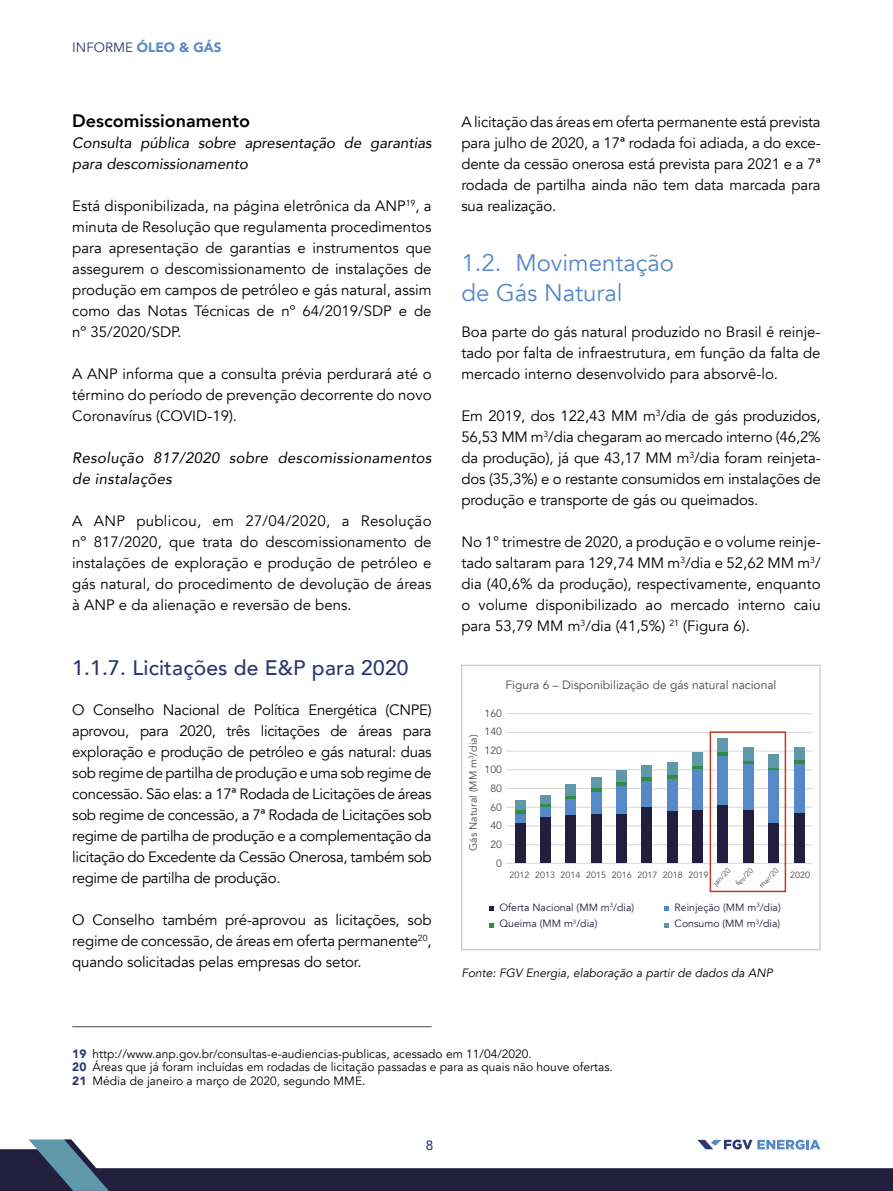
<style>
.page{position:relative;width:893px;height:1191px;background:#fff}
.page>*{position:absolute;margin:0;border:0;box-sizing:border-box;transform-origin:0 0}
.t1{font:24px/30px "Avenir";color:#5589c7}
.t2{font:500 21px "Avenir";letter-spacing:.01em;color:#2b376f}
.t3{font:800 18px "Avenir";color:#000}
.t4{font:15px/21px "Avenir";color:#000;text-align:justify}
.t5{font:italic 15px/21px "Avenir";color:#000}
.t6{font:italic 15px/21px "Avenir";letter-spacing:.02em;color:#000}
.t7{font:900 13.5px "Avenir";color:#5589c7}
.t8{font:500 13.5px "Avenir";color:#2b376f}
.t9{font:12px/13.5px "Avenir";color:#000}
.t10{font:italic 12px "Avenir";color:#000}
.t11{font:12px "Avenir";color:#484848}
.t12{font:10.5px/16.5px "Avenir";color:#211e3e}
.t13{font:10.5px/18.8px "Avenir";color:#484848;text-align:right}
.t14{font:9px "Avenir";color:#484848}
.t15{font:7.5px/16px "Avenir";color:#484848}
.s1{font-weight:400;color:#2b376f}
.s2{font-weight:900;color:#2b376f}
</style>
<div class="page">
<hr style="left:72px;top:1026px;width:360px;height:1px;background:#484848">
<hr style="left:506px;top:863px;width:306px;height:1px;background:#d6d6d6">
<hr style="left:506px;top:844px;width:306px;height:1px;background:#d6d6d6">
<hr style="left:506px;top:825px;width:306px;height:1px;background:#d6d6d6">
<hr style="left:506px;top:807px;width:306px;height:1px;background:#d6d6d6">
<hr style="left:506px;top:788px;width:306px;height:1px;background:#d6d6d6">
<hr style="left:506px;top:769px;width:306px;height:1px;background:#d6d6d6">
<hr style="left:506px;top:750px;width:306px;height:1px;background:#d6d6d6">
<hr style="left:506px;top:732px;width:306px;height:1px;background:#d6d6d6">
<hr style="left:506px;top:713px;width:306px;height:1px;background:#d6d6d6">
<div style="left:461px;top:664px;width:359px;height:286px;border:1px solid #c0c0c0"></div>
<svg style="left:489px;top:906px;width:5px;height:5px"></svg>
<svg style="left:489px;top:923px;width:5px;height:4px"></svg>
<svg style="left:664px;top:906px;width:5px;height:5px"></svg>
<svg style="left:664px;top:923px;width:5px;height:4px"></svg>
<div style="left:515px;top:800px;width:10px;height:37px;background:#5f98ab"></div>
<div style="left:540px;top:795px;width:10px;height:42px;background:#5f98ab"></div>
<div style="left:566px;top:785px;width:10px;height:52px;background:#5f98ab"></div>
<div style="left:591px;top:777px;width:10px;height:59px;background:#5f98ab"></div>
<div style="left:616px;top:770px;width:11px;height:66px;background:#5f98ab"></div>
<div style="left:642px;top:765px;width:10px;height:71px;background:#5f98ab"></div>
<div style="left:667px;top:762px;width:10px;height:74px;background:#5f98ab"></div>
<div style="left:692px;top:752px;width:11px;height:85px;background:#5f98ab"></div>
<div style="left:718px;top:738px;width:10px;height:99px;background:#5f98ab"></div>
<div style="left:743px;top:747px;width:10px;height:91px;background:#5f98ab"></div>
<div style="left:768px;top:753px;width:11px;height:85px;background:#5f98ab"></div>
<div style="left:794px;top:747px;width:10px;height:89px;background:#5f98ab"></div>
<div style="left:515px;top:810px;width:10px;height:38px;background:#2b8e43"></div>
<div style="left:540px;top:804px;width:10px;height:44px;background:#2b8e43"></div>
<div style="left:566px;top:796px;width:10px;height:52px;background:#2b8e43"></div>
<div style="left:591px;top:787px;width:10px;height:60px;background:#2b8e43"></div>
<div style="left:616px;top:782px;width:11px;height:65px;background:#2b8e43"></div>
<div style="left:642px;top:777px;width:10px;height:70px;background:#2b8e43"></div>
<div style="left:667px;top:775px;width:10px;height:72px;background:#2b8e43"></div>
<svg style="left:692px;top:766px;width:11px;height:4px"></svg>
<div style="left:718px;top:752px;width:10px;height:96px;background:#2b8e43"></div>
<div style="left:743px;top:761px;width:10px;height:88px;background:#2b8e43"></div>
<div style="left:768px;top:768px;width:11px;height:81px;background:#2b8e43"></div>
<div style="left:794px;top:760px;width:10px;height:87px;background:#2b8e43"></div>
<div style="left:515px;top:814px;width:10px;height:38px;background:#5589c7"></div>
<div style="left:540px;top:807px;width:10px;height:45px;background:#5589c7"></div>
<div style="left:566px;top:799px;width:10px;height:53px;background:#5589c7"></div>
<div style="left:591px;top:792px;width:10px;height:60px;background:#5589c7"></div>
<div style="left:616px;top:786px;width:11px;height:66px;background:#5589c7"></div>
<div style="left:642px;top:781px;width:10px;height:71px;background:#5589c7"></div>
<div style="left:667px;top:779px;width:10px;height:73px;background:#5589c7"></div>
<div style="left:692px;top:770px;width:11px;height:82px;background:#5589c7"></div>
<div style="left:718px;top:756px;width:10px;height:96px;background:#5589c7"></div>
<div style="left:743px;top:764px;width:10px;height:88px;background:#5589c7"></div>
<div style="left:768px;top:770px;width:11px;height:82px;background:#5589c7"></div>
<div style="left:794px;top:764px;width:10px;height:88px;background:#5589c7"></div>
<div style="left:515px;top:823px;width:10px;height:39px;background:#211e3e"></div>
<div style="left:540px;top:817px;width:10px;height:45px;background:#211e3e"></div>
<div style="left:566px;top:815px;width:10px;height:47px;background:#211e3e"></div>
<div style="left:591px;top:814px;width:10px;height:48px;background:#211e3e"></div>
<div style="left:616px;top:814px;width:11px;height:48px;background:#211e3e"></div>
<div style="left:642px;top:807px;width:10px;height:55px;background:#211e3e"></div>
<div style="left:667px;top:811px;width:10px;height:51px;background:#211e3e"></div>
<div style="left:692px;top:810px;width:11px;height:52px;background:#211e3e"></div>
<div style="left:718px;top:804px;width:10px;height:58px;background:#211e3e"></div>
<div style="left:743px;top:810px;width:10px;height:52px;background:#211e3e"></div>
<div style="left:768px;top:823px;width:11px;height:39px;background:#211e3e"></div>
<div style="left:794px;top:813px;width:10px;height:49px;background:#211e3e"></div>
<div style="left:710px;top:731px;width:76px;height:161px;border:2px solid #c33826"></div>
<svg style="left:0;top:1139px;width:893px;height:52px"></svg>
<p class="t7" style="left:72px;top:35px;width:151px"><span class="s1">INFORME</span> ÓLEO &amp; GÁS</p>
<p class="t3" style="left:72px;top:107px;width:179px">Descomissionamento</p>
<p class="t5" style="left:72px;top:132px;width:361px">Consulta pública sobre apresentação de garantias para descomissionamento</p>
<p class="t4" style="left:72px;top:196px;width:361px">Está disponibilizada, na página eletrônica da ANP<sup>19</sup>, a minuta de Resolução que regulamenta procedimentos para apresentação de garantias e instrumentos que assegurem o descomissionamento de instalações de produção em campos de petróleo e gás natural, assim como das Notas Técnicas de nº 64/2019/SDP e de nº 35/2020/SDP.</p>
<p class="t4" style="left:72px;top:364px;width:361px">A ANP informa que a consulta prévia perdurará até o término do período de prevenção decorrente do novo Coronavírus (COVID-19).</p>
<p class="t6" style="left:72px;top:447px;width:361px">Resolução 817/2020 sobre descomissionamentos de instalações</p>
<p class="t4" style="left:72px;top:511px;width:361px">A ANP publicou, em 27/04/2020, a Resolução nº 817/2020, que trata do descomissionamento de instalações de exploração e produção de petróleo e gás natural, do procedimento de devolução de áreas à ANP e da alienação e reversão de bens.</p>
<h2 class="t2" style="left:72px;top:650px;width:338px">1.1.7. Licitações de E&amp;P para 2020</h2>
<p class="t4" style="left:72px;top:700px;width:361px">O Conselho Nacional de Política Energética (CNPE) aprovou, para 2020, três licitações de áreas para exploração e produção de petróleo e gás natural: duas sob regime de partilha de produção e uma sob regime de concessão. São elas: a 17ª Rodada de Licitações de áreas sob regime de concessão, a 7ª Rodada de Licitações sob regime de partilha de produção e a complementação da licitação do Excedente da Cessão Onerosa, também sob regime de partilha de produção.</p>
<p class="t4" style="left:72px;top:910px;width:361px">O Conselho também pré-aprovou as licitações, sob regime de concessão, de áreas em oferta permanente<sup>20</sup>, quando solicitadas pelas empresas do setor.</p>
<p class="t4" style="left:461px;top:112px;width:361px">A licitação das áreas em oferta permanente está prevista para julho de 2020, a 17ª rodada foi adiada, a do exce&shy;dente da cessão onerosa está prevista para 2021 e a 7ª rodada de partilha ainda não tem data marcada para sua realização.</p>
<h1 class="t1" style="left:461px;top:248px;width:214px">1.2. Movimentação de Gás Natural</h1>
<p class="t4" style="left:461px;top:322px;width:361px">Boa parte do gás natural produzido no Brasil é reinje&shy;tado por falta de infraestrutura, em função da falta de mercado interno desenvolvido para absorvê-lo.</p>
<p class="t4" style="left:461px;top:406px;width:361px">Em 2019, dos 122,43 MM m<sup>3</sup>/dia de gás produzidos, 56,53 MM m<sup>3</sup>/dia chegaram ao mercado interno (46,2% da produção), já que 43,17 MM m<sup>3</sup>/dia foram reinjeta&shy;dos (35,3%) e o restante consumidos em instalações de produção e transporte de gás ou queimados.</p>
<p class="t4" style="left:461px;top:532px;width:361px">No 1° trimestre de 2020, a produção e o volume reinje&shy;tado saltaram para 129,74 MM m<sup>3</sup>/dia e 52,62 MM m<sup>3</sup>/ dia (40,6% da produção), respectivamente, enquanto o volume disponibilizado ao mercado interno caiu para 53,79 MM m<sup>3</sup>/dia (41,5%) <sup>21</sup> (Figura 6).</p>
<p class="t11" style="left:506px;top:678px;width:272px">Figura 6 – Disponibilização de gás natural nacional</p>
<p class="t13" style="left:485px;top:704px;width:19px">160<br>140<br>120<br>100<br>80<br>60<br>40<br>20<br>0</p>
<p class="t13" style="left:464px;top:850px;width:118px;rotate:-90deg">Gás Natural (MM m<sup>3</sup>/dia)</p>
<p class="t15" style="left:720px;top:867px;width:23px;text-indent:-16px;rotate:-45deg">jan/20 fev/20</p>
<p class="t15" style="left:755px;top:880px;width:25px;rotate:-45deg">mar/20</p>
<p class="t14" style="left:509px;top:869px;width:201px">2012 2013 2014 2015 2016 2017 2018 2019</p>
<p class="t14" style="left:790px;top:869px;width:22px">2020</p>
<p class="t12" style="left:499px;top:899px;width:136px">Oferta Nacional (MM m<sup>3</sup>/dia)<br>Queima (MM m<sup>3</sup>/dia)</p>
<p class="t12" style="left:675px;top:899px;width:108px">Reinjeção (MM m<sup>3</sup>/dia)<br>Consumo (MM m<sup>3</sup>/dia)</p>
<p class="t10" style="left:461px;top:966px;width:313px">Fonte: FGV Energia, elaboração a partir de dados da ANP</p>
<p class="t9" style="left:72px;top:1047px;width:542px"><span class="s2">19</span> http://www.anp.gov.br/consultas-e-audiencias-publicas, acessado em 11/04/2020.<br><span class="s2">20</span> Áreas que já foram incluídas em rodadas de licitação passadas e para as quais não houve ofertas.<br><span class="s2">21</span> Média de janeiro a março de 2020, segundo MME.</p>
<p class="t8" style="left:426px;top:1133px;width:9px">8</p>
</div>
